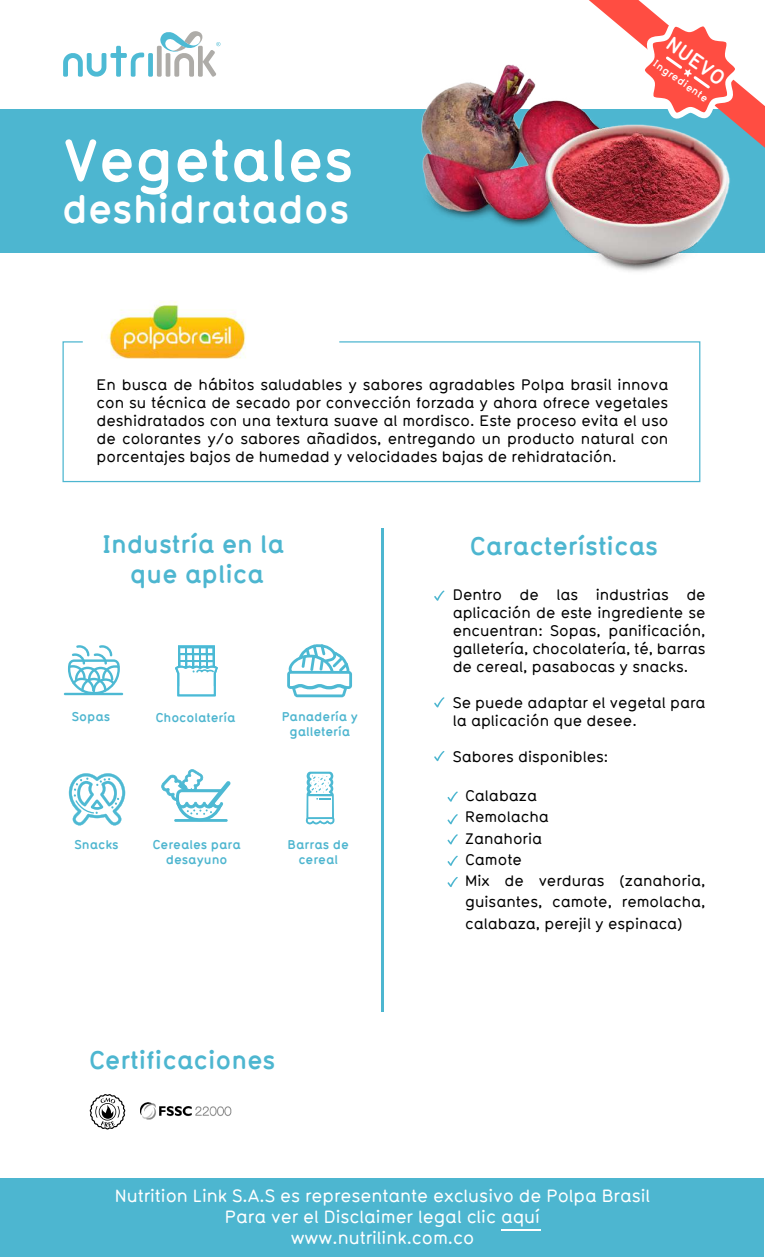
<style>
.page{position:relative;width:765px;height:1257px;background:#fff}
.page>*{position:absolute;margin:0;border:0;box-sizing:border-box;transform-origin:0 0}
.t1{font:700 58.75px "Typ 1451";color:#fff}
.t2{font:700 39.5px "Typ 1451";color:#fff}
.t3{font:700 25px/30px "Typ 1451";color:#4db6d0;text-align:center}
.t4{font:700 20.12px "Typ 1451";color:#fff}
.t5{font:500 17.5px/21px "Typ 1451";color:#fff;text-align:center}
.t6{font:500 15px/18px "Typ 1451";color:#000;text-align:justify}
.t7{font:700 12.5px/15px "Typ 1451";color:#4db5cf;text-align:center}
.t8{font:700 10.12px "Typ 1451";color:#fff}
</style>
<div class="page">
<img style="left:108px;top:301px;width:138px;height:40px">
<div style="left:0;top:109px;width:765px;height:144px;background:#4db6d0"></div>
<div style="left:148px;top:53px;width:5px;height:24px;background:#4dbad4;border-radius:2px"></div>
<svg style="left:63px;top:46px;width:81px;height:31px"></svg>
<svg style="left:157px;top:31px;width:63px;height:46px"></svg>
<hr style="left:381px;top:529px;width:3px;height:483px;background:#4db6d0">
<svg style="left:62px;top:341px;width:639px;height:142px"></svg>
<div style="left:0;top:1179px;width:764px;height:78px;background:#4db6d0"></div>
<svg style="left:434px;top:591px;width:10px;height:10px"></svg>
<svg style="left:434px;top:697px;width:10px;height:10px"></svg>
<svg style="left:434px;top:751px;width:10px;height:10px"></svg>
<svg style="left:448px;top:792px;width:10px;height:10px"></svg>
<svg style="left:448px;top:814px;width:10px;height:10px"></svg>
<svg style="left:448px;top:834px;width:10px;height:10px"></svg>
<svg style="left:448px;top:856px;width:10px;height:10px"></svg>
<svg style="left:448px;top:877px;width:10px;height:10px"></svg>
<hr style="left:501px;top:1230px;width:40px;height:1px;background:#fff">
<img style="left:140px;top:1102px;width:92px;height:18px">
<svg style="left:90px;top:1094px;width:35px;height:36px"></svg>
<svg style="left:287px;top:644px;width:65px;height:53px"></svg>
<svg style="left:175px;top:645px;width:43px;height:51px"></svg>
<svg style="left:69px;top:773px;width:56px;height:52px"></svg>
<hr style="left:174px;top:819px;width:54px;height:3px;background:#4db9d3">
<svg style="left:161px;top:769px;width:70px;height:52px"></svg>
<svg style="left:305px;top:772px;width:30px;height:53px"></svg>
<hr style="left:64px;top:693px;width:59px;height:2px;background:#4db9d3">
<svg style="left:68px;top:645px;width:52px;height:48px"></svg>
<img style="left:421px;top:64px;width:309px;height:208px">
<svg style="left:571px;top:0;width:194px;height:159px"></svg>
<h1 class="t1" style="left:63px;top:119px;width:292px">Vegetales</h1>
<h2 class="t2" style="left:62px;top:181px;width:289px">deshidratados</h2>
<h3 class="t4" style="left:677px;top:30px;width:68px;rotate:35deg">NUEVO</h3>
<p class="t8" style="left:659px;top:57px;width:65px;rotate:35deg">Ingrediente</p>
<p class="t6" style="left:97px;top:375px;width:573px">En busca de hábitos saludables y sabores agradables Polpa brasil innova con su técnica de secado por convección forzada y ahora ofrece vegetales deshidratados con una textura suave al mordisco. Este proceso evita el uso de colorantes y/o sabores añadidos, entregando un producto natural con porcentajes bajos de humedad y velocidades bajas de rehidratación.</p>
<h3 class="t3" style="left:103px;top:528px;width:183px">Industría en la que aplica</h3>
<p class="t7" style="left:72px;top:709px;width:40px">Sopas</p>
<p class="t7" style="left:155px;top:709px;width:82px">Chocolatería</p>
<p class="t7" style="left:282px;top:709px;width:78px">Panadería y galletería</p>
<p class="t7" style="left:75px;top:837px;width:46px">Snacks</p>
<p class="t7" style="left:152px;top:837px;width:90px">Cereales para desayuno</p>
<p class="t7" style="left:288px;top:837px;width:63px">Barras de cereal</p>
<h3 class="t3" style="left:89px;top:1044px;width:188px">Certificaciones</h3>
<h3 class="t3" style="left:470px;top:530px;width:190px">Características</h3>
<p class="t6" style="left:453px;top:585px;width:254px">Dentro de las industrias de aplicación de este ingrediente se encuentran: Sopas, panificación, galletería, chocolatería, té, barras de cereal, pasabocas y snacks.</p>
<p class="t6" style="left:453px;top:693px;width:254px">Se puede adaptar el vegetal para la aplicación que desee.</p>
<p class="t6" style="left:453px;top:747px;width:157px">Sabores disponibles:</p>
<p class="t6" style="left:465px;top:784px;width:242px;line-height:21.2px;text-align:left">Calabaza<br>Remolacha<br>Zanahoria<br>Camote<br>Mix de verduras (zanahoria, guisantes, camote, remolacha, calabaza, perejil y espinaca)</p>
<p class="t5" style="left:115px;top:1184px;width:537px">Nutrition Link S.A.S es representante exclusivo de Polpa Brasil<br>Para ver el Disclaimer legal clic aquí<br>www.nutrilink.com.co</p>
</div>
